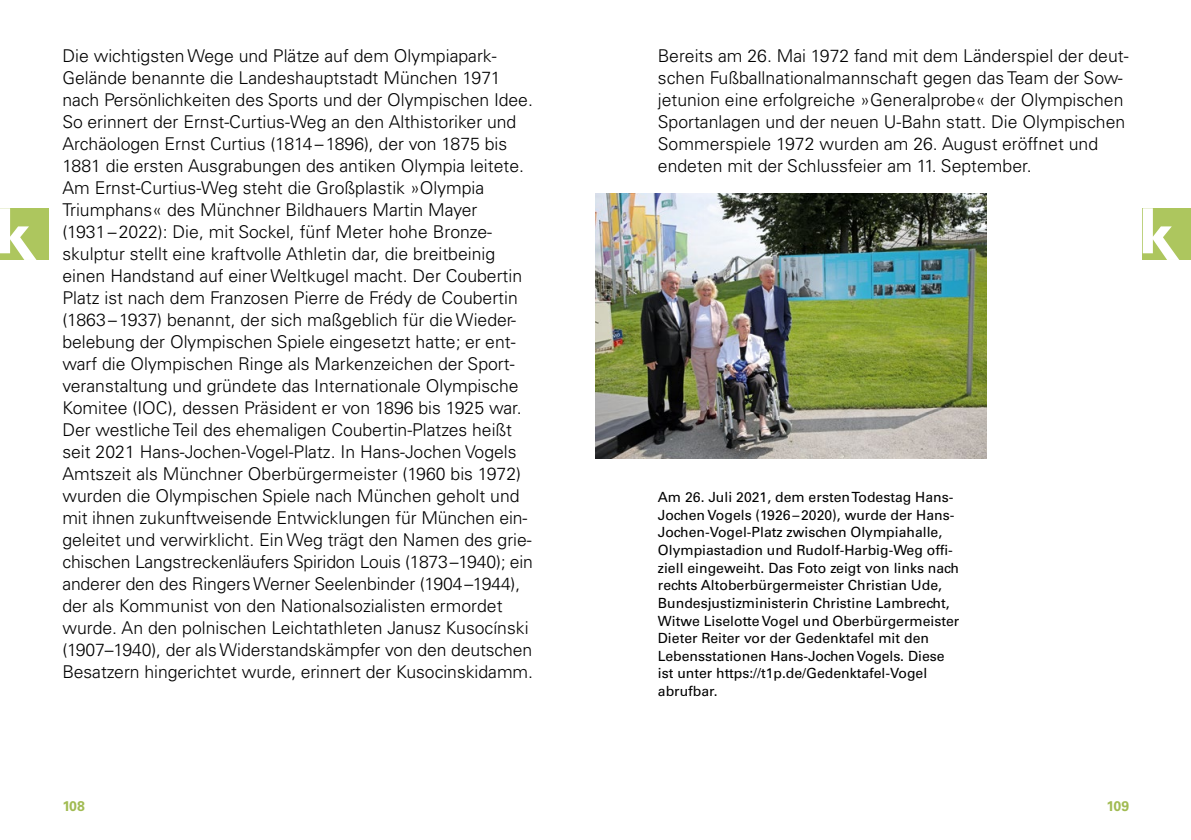
<style>
.page{position:relative;width:1191px;height:840px;background:#fff}
.page>*{position:absolute;margin:0;border:0;box-sizing:border-box;transform-origin:0 0}
.t1{font:300 17.6px/22px "Univers LT Pro 45";color:#000}
.t2{font:14px/17.6px "Univers LT Pro 55 Roman";color:#000}
.t3{font:700 14px "Univers LT Pro 65";letter-spacing:-.03em;color:#a1bb52}
</style>
<div class="page">
<div style="left:0;top:208px;width:48px;height:52px;background:#adc65e"></div>
<svg style="left:0;top:208px;width:37px;height:52px"></svg>
<div style="left:1142px;top:208px;width:49px;height:52px;background:#adc65e"></div>
<svg style="left:1142px;top:208px;width:37px;height:52px"></svg>
<img style="left:595px;top:194px;width:391px;height:264px">
<p class="t1" style="left:62px;top:44px;width:472px">Die wichtigsten Wege und Plätze auf dem Olympiapark-Gelände benannte die Landeshauptstadt München 1971 nach Persönlichkeiten des Sports und der Olympischen Idee.<br>So erinnert der Ernst-Curtius-Weg an den Althistoriker und Archäologen Ernst Curtius (1814–1896), der von 1875 bis 1881 die ersten Ausgrabungen des antiken Olympia leitete.<br>Am Ernst-Curtius-Weg steht die Großplastik »Olympia Triumphans« des Münchner Bildhauers Martin Mayer (1931–2022): Die, mit Sockel, fünf Meter hohe Bronze&shy;skulptur stellt eine kraftvolle Athletin dar, die breitbeinig einen Handstand auf einer Weltkugel macht. Der Coubertin Platz ist nach dem Franzosen Pierre de Frédy de Coubertin (1863–1937) benannt, der sich maßgeblich für die Wieder&shy;belebung der Olympischen Spiele eingesetzt hatte; er ent&shy;warf die Olympischen Ringe als Markenzeichen der Sport&shy;veranstaltung und gründete das Internationale Olympische Komitee (IOC), dessen Präsident er von 1896 bis 1925 war.<br>Der westliche Teil des ehemaligen Coubertin-Platzes heißt seit 2021 Hans-Jochen-Vogel-Platz. In Hans-Jochen Vogels Amtszeit als Münchner Oberbürgermeister (1960 bis 1972) wurden die Olympischen Spiele nach München geholt und mit ihnen zukunftweisende Entwicklungen für München ein&shy;geleitet und verwirklicht. Ein Weg trägt den Namen des grie&shy;chischen Langstreckenläufers Spiridon Louis (1873–1940); ein anderer den des Ringers Werner Seelenbinder (1904–1944), der als Kommunist von den Nationalsozialisten ermordet wurde. An den polnischen Leichtathleten Janusz Kusocínski (1907–1940), der als Widerstandskämpfer von den deutschen Besatzern hingerichtet wurde, erinnert der Kusocinskidamm.</p>
<p class="t1" style="left:658px;top:44px;width:472px">Bereits am 26. Mai 1972 fand mit dem Länderspiel der deut&shy;schen Fußballnationalmannschaft gegen das Team der Sow&shy;jetunion eine erfolgreiche »Generalprobe« der Olympischen Sportanlagen und der neuen U-Bahn statt. Die Olympischen Sommerspiele 1972 wurden am 26. August eröffnet und endeten mit der Schlussfeier am 11. September.</p>
<p class="t2" style="left:658px;top:487px;width:303px">Am 26. Juli 2021, dem ersten Todestag Hans-Jochen Vogels (1926–2020), wurde der Hans-Jochen-Vogel-Platz zwischen Olympiahalle, Olympiastadion und Rudolf-Harbig-Weg offi&shy;ziell eingeweiht. Das Foto zeigt von links nach rechts Altoberbürgermeister Christian Ude, Bundesjustizministerin Christine Lambrecht, Witwe Liselotte Vogel und Oberbürgermeister Dieter Reiter vor der Gedenktafel mit den Lebensstationen Hans-Jochen Vogels. Diese ist unter https://t1p.de/Gedenktafel-Vogel abrufbar.</p>
<p class="t3" style="left:62px;top:795px;width:24px">108</p>
<p class="t3" style="left:1106px;top:795px;width:24px">109</p>
</div>
